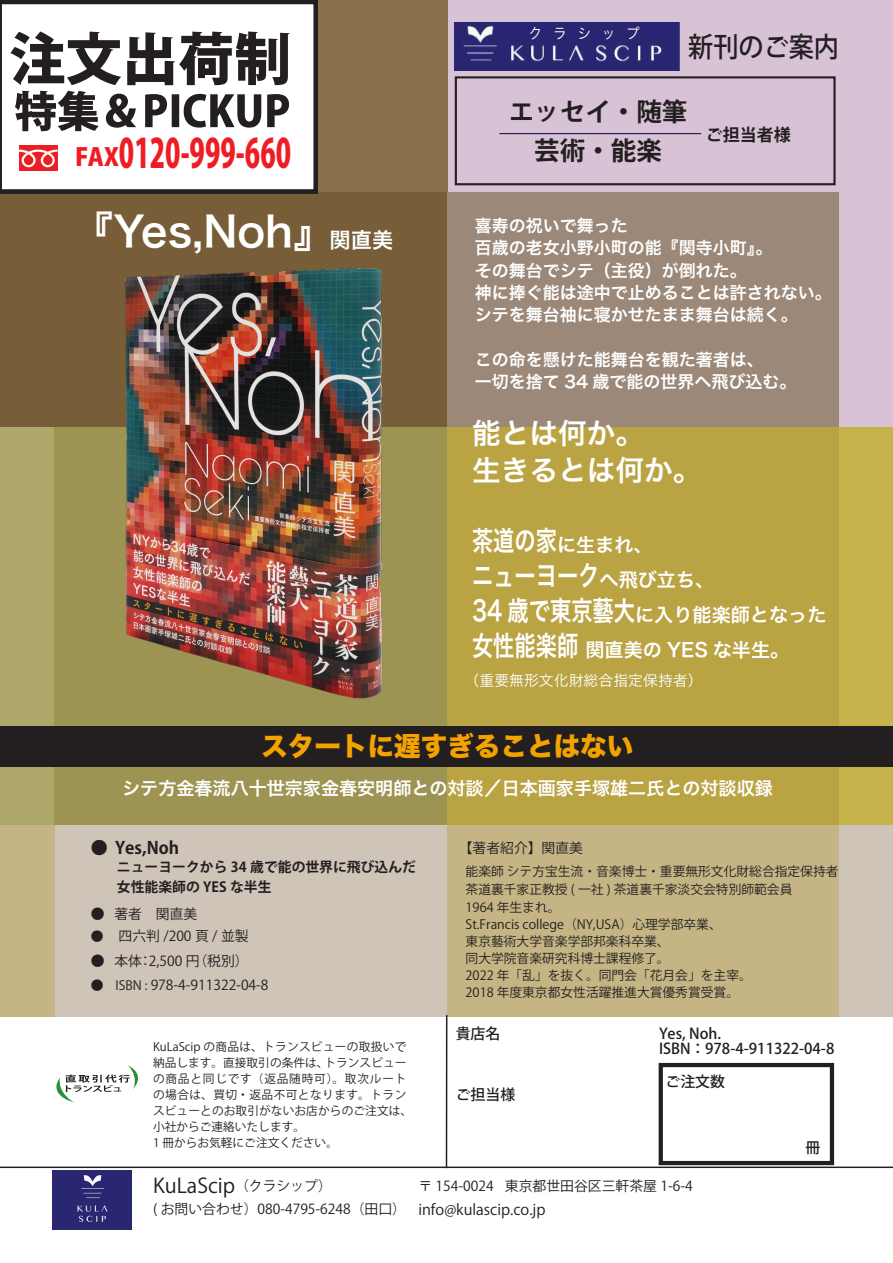
<style>
.page{position:relative;width:893px;height:1263px;background:#fff}
.page>*{position:absolute;margin:0;border:0;box-sizing:border-box;transform-origin:0 0}
.t1{font:41.4px "Hira Kaku Pro N W6";color:#fff}
.t2{font:800 39.9px "Koz Go Pro";color:#ee1d23;scale:.67 1}
.t3{font:28.65px/37.2px "Hira Kaku Pro N W6";color:#fff}
.t4{font:27.6px "Hira Kaku Pro N W6";color:#fff;scale:.77 1}
.t5{font:500 27.6px "Koz Go Pro";color:#231f20;scale:.91 1}
.t6{font:26.55px "Hira Kaku Std W8";color:#f4a200}
.t7{font:700 25.5px "Koz Go Pro";color:#231f20}
.t8{font:800 24.45px "Koz Go Pro";color:#ee1d23}
.t9{font:21.3px "Hira Kaku Pro N W6";color:#fff}
.t10{font:20.25px "Koz Go Pr 6 N";color:#231f20}
.t11{font:19.2px "Hira Kaku Pro N W6";color:#fff}
.t12{font:18px "Hira Kaku Pro N W6";color:#fff}
.t13{font:16.95px/22.4px "Hira Kaku Pro N W6";color:#fff}
.t14{font:700 16.95px "Koz Go Pr 6 N";color:#231f20}
.t15{font:700 16.95px "Koz Go Pro";color:#231f20}
.t16{font:500 14.85px "Koz Go Pro";color:#231f20}
.t17{font:14.85px "Koz Go Pr 6 N";color:#231f20}
.t18{font:14.85px "Hira Kaku Pro N W3";color:#fff}
.t19{font:14.85px "Hira Kaku Pro N W3";color:#fff;scale:.91 1}
.t20{font:13.8px "Koz Go Pr 6 N";color:#231f20}
.t21{font:700 13.8px/20.2px "Koz Go Pr 6 N";color:#231f20}
.t22{font:12.75px/17.2px "Koz Go Pr 6 N";color:#231f20}
.t23{font:11.7px/15.9px "Koz Go Pr 6 N";letter-spacing:.01em;color:#231f20;text-align:right}
.s1{font-size:19.2px}
.s2{font-size:27.6px}
.s3{font-size:12.75px}
</style>
<div class="page">
<div style="left:448px;top:0;width:445px;height:558px;background:#d8c3d6"></div>
<div style="left:0;top:0;width:448px;height:538px;background:#8a704d"></div>
<div style="left:0;top:192px;width:448px;height:403px;background:#775d38"></div>
<div style="left:451px;top:427px;width:442px;height:415px;background:#c6b34c"></div>
<div style="left:448px;top:192px;width:391px;height:342px;background:#9b8879"></div>
<div style="left:0;top:427px;width:448px;height:415px;background:#ada769"></div>
<div style="left:54px;top:427px;width:394px;height:415px;background:#9d9453"></div>
<div style="left:0;top:825px;width:893px;height:191px;background:#cec4b8"></div>
<div style="left:0;top:825px;width:54px;height:191px;background:#c5b584"></div>
<div style="left:448px;top:427px;width:391px;height:408px;background:#baa343"></div>
<div style="left:448px;top:825px;width:391px;height:191px;background:#c5b584"></div>
<img style="left:455px;top:22px;width:224px;height:48px">
<div style="left:455px;top:76px;width:381px;height:109px;border:2px solid #231f20"></div>
<hr style="left:499px;top:133px;width:202px;height:1px;background:#150a4f">
<svg style="left:0;top:0;width:318px;height:193px;background:#e2e1e1"></svg>
<div style="left:19px;top:146px;width:38px;height:25px;background:#ee1d23"></div>
<svg style="left:19px;top:150px;width:44px;height:21px"></svg>
<svg style="left:0;top:31px;width:290px;height:107px;background:#a09e9f"></svg>
<hr style="left:446px;top:1015px;width:1px;height:153px;background:#231f20">
<hr style="left:0;top:1166px;width:893px;height:2px;background:#231f20">
<svg style="left:56px;top:1065px;width:82px;height:38px"></svg>
<img style="left:53px;top:1171px;width:79px;height:59px">
<div style="left:659px;top:1063px;width:175px;height:102px;border:4px solid #231f20"></div>
<div style="left:0;top:726px;width:893px;height:40px;background:#231f20"></div>
<img style="left:124px;top:255px;width:324px;height:455px">
<p class="t19" style="left:529px;top:20px;width:124px">クラシップ</p>
<h3 class="t5" style="left:688px;top:29px;width:167px">新刊のご案内</h3>
<h2 class="t2" style="left:119px;top:127px;width:259px">0120-999-660</h2>
<h3 class="t8" style="left:75px;top:141px;width:45px">FAX</h3>
<h1 class="t1" style="left:72px;top:194px;width:264px">『Yes,Noh』</h1>
<h3 class="t9" style="left:330px;top:220px;width:65px">関直美</h3>
<h3 class="t7" style="left:509px;top:96px;width:180px">エッセイ・随筆</h3>
<h3 class="t7" style="left:534px;top:134px;width:129px">芸術・能楽</h3>
<h3 class="t15" style="left:706px;top:124px;width:87px">ご担当者様</h3>
<h3 class="t13" style="left:475px;top:214px;width:359px">喜寿の祝いで舞った<br>百歳の老女小野小町の能『関寺小町。『<br>その舞台でシテ（主役）が倒れた。<br>神に捧ぐ能は途中で止めることは許されない。シテを舞台袖に寝かせたまま舞台は続く。</h3>
<h3 class="t13" style="left:475px;top:348px;width:323px">この命を懸けた能舞台を観た著者は、<br>一切を捨て 34 歳で能の世界へ飛び込む。</h3>
<h3 class="t3" style="left:472px;top:414px;width:231px">能とは何か。<br>生きるとは何か。</h3>
<h3 class="t4" style="left:472px;top:515px;width:211px">茶道の家<span class="s1">に生まれ</span></h3>
<h3 class="t11" style="left:634px;top:527px;width:21px">、</h3>
<h3 class="t4" style="left:472px;top:550px;width:291px">ニューヨーク<span class="s1">へ飛び立ち</span></h3>
<h3 class="t11" style="left:508px;top:597px;width:320px"><span class="s2">歳で東京藝大</span>に入り能楽師となった</h3>
<h3 class="t11" style="left:695px;top:562px;width:21px">、</h3>
<h3 class="t4" style="left:472px;top:585px;width:41px">34</h3>
<h3 class="t4" style="left:472px;top:620px;width:140px">女性能楽師</h3>
<p class="t18" style="left:465px;top:667px;width:240px">（重要無形文化財総合指定保持者(</p>
<h3 class="t11" style="left:585px;top:632px;width:205px">関直美の YES な半生。</h3>
<h3 class="t6" style="left:261px;top:732px;width:374px">スタートに遅すぎることはない</h3>
<h3 class="t12" style="left:122px;top:772px;width:652px">シテ方金春流八十世宗家金春安明師との対談／日本画家手塚雄二氏との対談収録</h3>
<h3 class="t14" style="left:91px;top:838px;width:90px">● Yes,Noh</h3>
<p class="t21" style="left:117px;top:857px;width:301px">ニューヨークから 34 歳で能の世界に飛び込んだ女性能楽師の YES な半生</p>
<p class="t20" style="left:91px;top:906px;width:15px">●</p>
<p class="t20" style="left:114px;top:906px;width:84px">著者　関直美</p>
<p class="t22" style="left:91px;top:928px;width:14px">●</p>
<p class="t20" style="left:119px;top:928px;width:132px">四六判 /200 頁 / 並製</p>
<p class="t20" style="left:91px;top:953px;width:15px">●</p>
<p class="t20" style="left:139px;top:953px;width:112px">：2,500 （円税別(</p>
<p class="t20" style="left:114px;top:953px;width:29px">本体</p>
<p class="t22" style="left:91px;top:977px;width:14px">●</p>
<p class="t20" style="left:116px;top:977px;width:154px"><span class="s3">ISBN :</span> 978-4-911322-04-8</p>
<p class="t23" style="left:153px;top:1039px;width:255px">KuLaScip の商品は、トランスビューの取扱いでトランスビュー</p>
<p class="t23" style="left:153px;top:1055px;width:261px;text-align:left">納品します。直接取引の条件は、<br>の商品と同じです（返品随時可）。取次ルートの場合は、買切・返品不可となります。トランスビューとのお取引がないお店からのご注文は、小社からご連絡いたします。<br>1 冊からお気軽にご注文ください。</p>
<p class="t20" style="left:459px;top:840px;width:126px">【著者紹介】関直美</p>
<p class="t22" style="left:466px;top:863px;width:374px">能楽師シテ方宝生流・音楽博士・重要無形文化財総合指定保持者茶道裏千家正教授 ( 一社 ) 茶道裏千家淡交会特別師範会員<br>1964 年生まれ。<br>St.Francis college（NY,USA）心理学部卒業、<br>東京藝術大学音楽学部邦楽科卒業、<br>同大学院音楽研究科博士課程修了。<br>2022 年「乱」を抜く。同門会「花月会」を主宰。<br>2018 年度東京都女性活躍推進大賞優秀賞受賞。</p>
<p class="t16" style="left:456px;top:1024px;width:46px">貴店名</p>
<p class="t16" style="left:456px;top:1085px;width:61px">ご担当様</p>
<p class="t16" style="left:659px;top:1024px;width:63px">Yes, Noh.</p>
<p class="t16" style="left:659px;top:1039px;width:177px">ISBN：978-4-911322-04-8</p>
<p class="t16" style="left:665px;top:1072px;width:61px">ご注文数</p>
<p class="t16" style="left:805px;top:1138px;width:16px">冊</p>
<h3 class="t10" style="left:153px;top:1174px;width:84px">KuLaScip</h3>
<p class="t20" style="left:235px;top:1178px;width:98px">（クラシップ(</p>
<p class="t20" style="left:153px;top:1201px;width:254px">( お問い合わせ）080-4795-6248（田口(</p>
<p class="t20" style="left:505px;top:1178px;width:189px">東京都世田谷区三軒茶屋 1-6-4</p>
<p class="t20" style="left:418px;top:1178px;width:77px">〒 154-0024</p>
<p class="t17" style="left:418px;top:1201px;width:129px">info@kulascip.co j p.</p>
</div>
